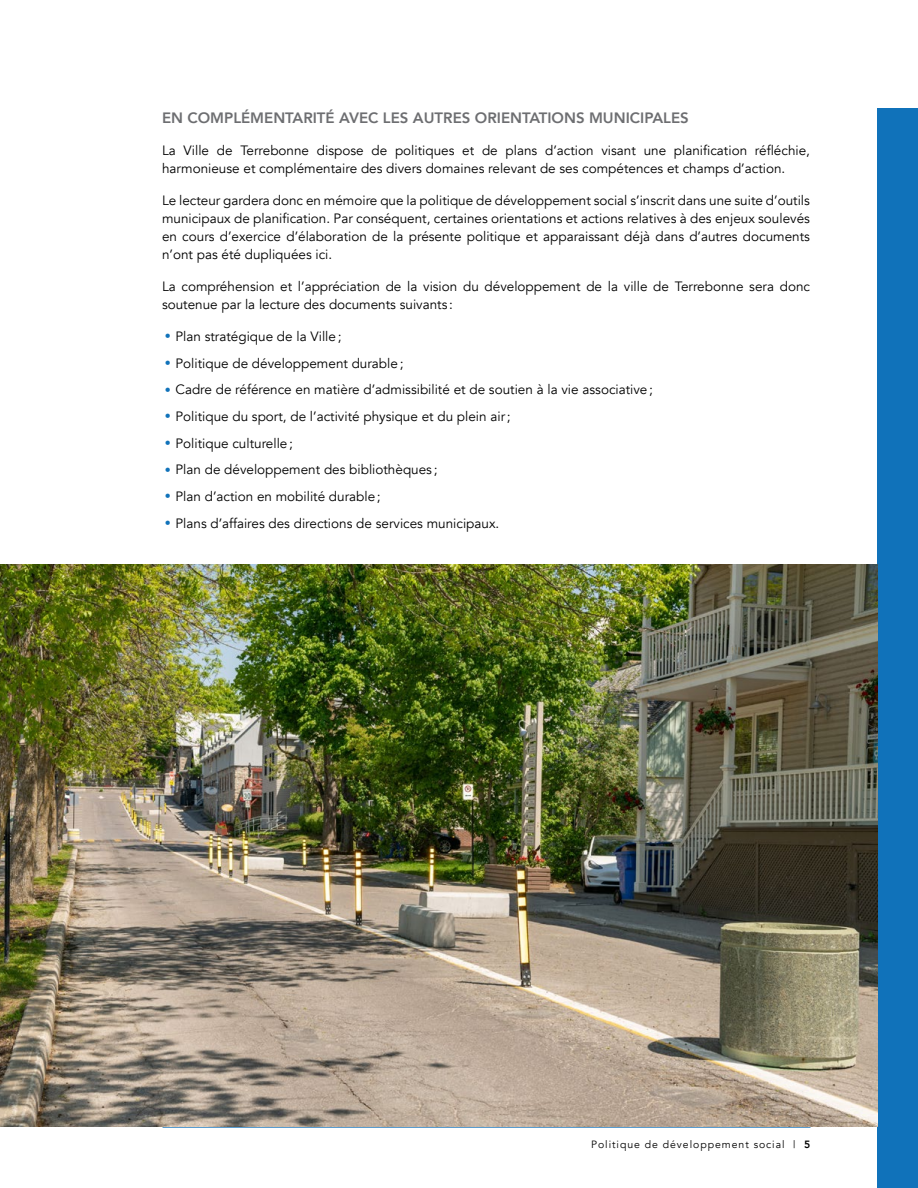
<style>
.page{position:relative;width:918px;height:1188px;background:#fff}
.page>*{position:absolute;margin:0;border:0;box-sizing:border-box;transform-origin:0 0}
.t1{font:800 15px "Avenir";color:#6d6e71}
.t2{font:13.5px/18px "Avenir";color:#000}
.t3{font:10.5px "Avenir";letter-spacing:.09em;color:#000}
.s1{font-size:12px;color:#1072ba}
.s2{font-weight:800}
</style>
<div class="page">
<div style="left:877px;top:108px;width:41px;height:1080px;background:#1072ba"></div>
<hr style="left:163px;top:1127px;width:648px;height:1px;background:#1072ba">
<img style="left:0;top:565px;width:878px;height:562px">
<p class="t1" style="left:162px;top:106px;width:528px">EN COMPLÉMENTARITÉ AVEC LES AUTRES ORIENTATIONS MUNICIPALES</p>
<p class="t2" style="left:162px;top:142px;width:650px">La Ville de Terrebonne dispose de politiques et de plans d’action visant une planification réfléchie, harmonieuse et complémentaire des divers domaines relevant de ses compétences et champs d’action.</p>
<p class="t2" style="left:162px;top:192px;width:650px;text-align:justify">Le lecteur gardera donc en mémoire que la politique de développement social s’inscrit dans une suite d’outils municipaux de planification. Par conséquent, certaines orientations et actions relatives à des enjeux soulevés en cours d’exercice d’élaboration de la présente politique et apparaissant déjà dans d’autres documents n’ont pas été dupliquées ici.</p>
<p class="t2" style="left:162px;top:278px;width:650px">La compréhension et l’appréciation de la vision du développement de la ville de Terrebonne sera donc soutenue par la lecture des documents suivants :</p>
<p class="t2" style="left:165px;top:328px;width:178px"><span class="s1">•</span> Plan stratégique de la Ville;</p>
<p class="t2" style="left:165px;top:354px;width:240px"><span class="s1">•</span> Politique de développement durable;</p>
<p class="t2" style="left:165px;top:381px;width:490px"><span class="s1">•</span> Cadre de référence en matière d’admissibilité et de soutien à la vie associative;</p>
<p class="t2" style="left:165px;top:408px;width:347px"><span class="s1">•</span> Politique du sport, de l’activité physique et du plein air;</p>
<p class="t2" style="left:165px;top:434px;width:130px"><span class="s1">•</span> Politique culturelle;</p>
<p class="t2" style="left:165px;top:461px;width:274px"><span class="s1">•</span> Plan de développement des bibliothèques ;</p>
<p class="t2" style="left:165px;top:488px;width:217px"><span class="s1">•</span> Plan d’action en mobilité durable;</p>
<p class="t2" style="left:165px;top:514px;width:336px"><span class="s1">•</span> Plans d’affaires des directions de services municipaux.</p>
<p class="t3" style="left:591px;top:1138px;width:221px">Politique de développement social | <span class="s2">5</span></p>
</div>
